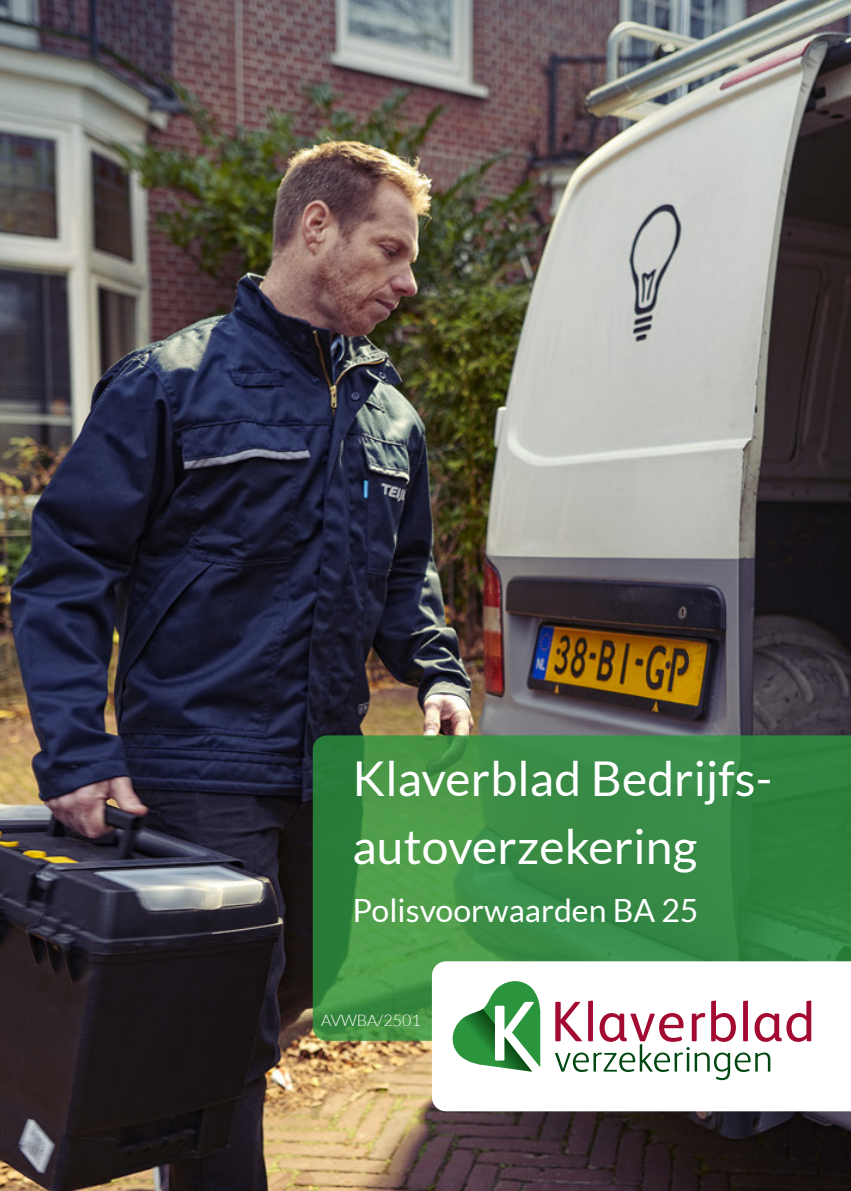
<style>
.page{position:relative;width:851px;height:1191px;background:#fff}
.page>*{position:absolute;margin:0;border:0;box-sizing:border-box;transform-origin:0 0}
.t1{font:48px/68px "Lato";letter-spacing:.005em;color:#fff}
.t2{font:32px "Lato";color:#fff}
.t3{font:300 16px "Lato";letter-spacing:.005em;color:#fff}
</style>
<div class="page">
<img style="left:0;top:0;width:850px;height:1191px">
<svg style="left:313px;top:735px;width:537px;height:305px;background:#3a8b44"></svg>
<svg style="left:432px;top:961px;width:418px;height:150px"></svg>
<svg style="left:555px;top:1000px;width:256px;height:80px"></svg>
<svg style="left:449px;top:978px;width:91px;height:93px"></svg>
<p class="t1" style="left:352px;top:744px;width:421px">Klaverblad Bedrijfs&shy;autoverzekering</p>
<p class="t2" style="left:352px;top:892px;width:347px">Polisvoorwaarden BA 25</p>
<p class="t3" style="left:321px;top:1012px;width:101px">AVWBA/2501</p>
</div>
